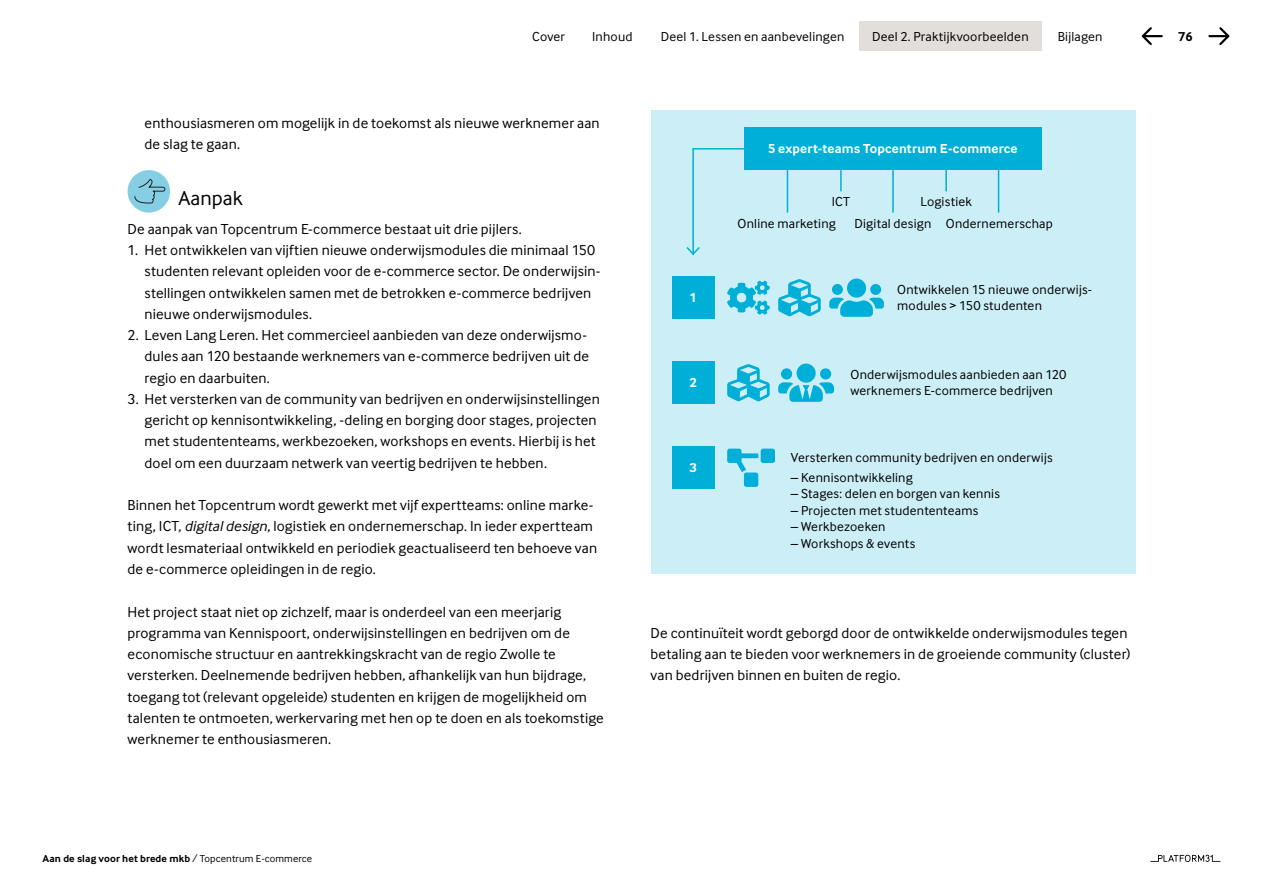
<style>
.page{position:relative;width:1263px;height:893px;background:#fff}
.page>*{position:absolute;margin:0;border:0;box-sizing:border-box;transform-origin:0 0}
.t1{font:21px "Inter Face";color:#000}
.t2{font:15px/21.3px "Inter Face";letter-spacing:.01em;color:#000}
.t3{font:13.5px/16.5px "Inter Face";letter-spacing:.015em;color:#000}
.t4{font:700 13.5px "Inter Face";letter-spacing:.015em;color:#fff}
.t5{font:700 13.5px "Inter Face";color:#000}
.t6{font:700 10.5px "Inter Face";letter-spacing:.01em;color:#000}
.s1{font-style:italic}
.s2{font-weight:400}
</style>
<div class="page">
<svg style="left:1150px;top:855px;width:70px;height:7px"></svg>
<div style="left:859px;top:21px;width:183px;height:30px;background:#e1dedb"></div>
<svg style="left:1208px;top:27px;width:21px;height:18px"></svg>
<svg style="left:1142px;top:27px;width:21px;height:18px"></svg>
<div style="left:128px;top:170px;width:42px;height:43px;background:#85cee3;border-radius:50%"></div>
<svg style="left:134px;top:179px;width:31px;height:24px"></svg>
<div style="left:651px;top:111px;width:484px;height:463px;background:#cceff7"></div>
<div style="left:672px;top:276px;width:42px;height:43px;background:#00afd7"></div>
<div style="left:672px;top:361px;width:42px;height:43px;background:#00afd7"></div>
<div style="left:672px;top:446px;width:42px;height:43px;background:#00afd7"></div>
<hr style="left:892px;top:170px;width:2px;height:43px;background:#00afd7">
<hr style="left:787px;top:170px;width:1px;height:43px;background:#00afd7">
<hr style="left:998px;top:170px;width:1px;height:43px;background:#00afd7">
<hr style="left:945px;top:170px;width:2px;height:21px;background:#00afd7">
<hr style="left:840px;top:170px;width:2px;height:21px;background:#00afd7">
<div style="left:744px;top:128px;width:298px;height:42px;background:#00afd7"></div>
<hr style="left:692px;top:148px;width:52px;height:2px;background:#00afd7">
<hr style="left:692px;top:150px;width:2px;height:104px;background:#00afd7">
<svg style="left:686px;top:246px;width:14px;height:9px"></svg>
<svg style="left:778px;top:279px;width:43px;height:37px"></svg>
<svg style="left:727px;top:364px;width:43px;height:37px"></svg>
<svg style="left:727px;top:281px;width:43px;height:34px"></svg>
<svg style="left:829px;top:279px;width:55px;height:38px"></svg>
<svg style="left:778px;top:364px;width:56px;height:38px"></svg>
<svg style="left:727px;top:449px;width:48px;height:38px"></svg>
<p class="t3" style="left:532px;top:28px;width:34px">Cover</p>
<p class="t3" style="left:592px;top:28px;width:42px">Inhoud</p>
<p class="t3" style="left:661px;top:28px;width:185px">Deel 1. Lessen en aanbevelingen</p>
<p class="t3" style="left:872px;top:28px;width:158px">Deel 2. Praktijkvoorbeelden</p>
<p class="t3" style="left:1058px;top:28px;width:46px">Bijlagen</p>
<p class="t5" style="left:1178px;top:28px;width:16px">76</p>
<p class="t2" style="left:145px;top:112px;width:457px">enthousiasmeren om mogelijk in de toekomst als nieuwe werknemer aan de slag te gaan.</p>
<h1 class="t1" style="left:178px;top:186px;width:66px">Aanpak</h1>
<p class="t2" style="left:128px;top:218px;width:396px">De aanpak van Topcentrum E-commerce bestaat uit drie pijlers.</p>
<p class="t2" style="left:145px;top:239px;width:457px;text-indent:-17px">1. Het ontwikkelen van vijftien nieuwe onderwijsmodules die minimaal 150 studenten relevant opleiden voor de e-commerce sector. De onderwijsin&shy;stellingen ontwikkelen samen met de betrokken e-commerce bedrijven nieuwe onderwijsmodules.</p>
<p class="t2" style="left:145px;top:324px;width:446px;text-indent:-17px">2. Leven Lang Leren. Het commercieel aanbieden van deze onderwijsmo&shy;dules aan 120 bestaande werknemers van e-commerce bedrijven uit de regio en daarbuiten.</p>
<p class="t2" style="left:145px;top:388px;width:457px;text-indent:-17px">3. Het versterken van de community van bedrijven en onderwijsinstellingen gericht op kennisontwikkeling, -deling en borging door stages, projecten met studententeams, werkbezoeken, workshops en events. Hierbij is het doel om een duurzaam netwerk van veertig bedrijven te hebben.</p>
<p class="t2" style="left:128px;top:494px;width:471px">Binnen het Topcentrum wordt gewerkt met vijf expertteams: online marke&shy;ting, ICT, <span class="s1">digital design</span>, logistiek en ondernemerschap. In ieder expertteam wordt lesmateriaal ontwikkeld en periodiek geactualiseerd ten behoeve van de e-commerce opleidingen in de regio.</p>
<p class="t2" style="left:128px;top:601px;width:478px">Het project staat niet op zichzelf, maar is onderdeel van een meerjarig programma van Kennispoort, onderwijsinstellingen en bedrijven om de economische structuur en aantrekkingskracht van de regio Zwolle te versterken. Deelnemende bedrijven hebben, afhankelijk van hun bijdrage, toegang tot (relevant opgeleide) studenten en krijgen de mogelijkheid om talenten te ontmoeten, werkervaring met hen op te doen en als toekomstige werknemer te enthousiasmeren.</p>
<p class="t6" style="left:43px;top:852px;width:271px">Aan de slag voor het brede mkb <span class="s2">/ Topcentrum E-commerce</span></p>
<p class="t4" style="left:768px;top:141px;width:251px">5 expert-teams Topcentrum E-commerce</p>
<p class="t4" style="left:689px;top:290px;width:9px">1</p>
<p class="t4" style="left:689px;top:375px;width:9px">2</p>
<p class="t4" style="left:689px;top:460px;width:9px">3</p>
<p class="t3" style="left:832px;top:194px;width:20px">ICT</p>
<p class="t3" style="left:854px;top:191px;width:200px;line-height:21.3px;text-indent:66px">Logistiek<br>Digital design Ondernemerschap</p>
<p class="t3" style="left:737px;top:215px;width:100px">Online marketing</p>
<p class="t3" style="left:897px;top:281px;width:196px">Ontwikkelen 15 nieuwe onderwijs&shy;modules &gt; 150 studenten</p>
<p class="t3" style="left:850px;top:366px;width:218px">Onderwijsmodules aanbieden aan 120 werknemers E-commerce bedrijven</p>
<p class="t3" style="left:791px;top:449px;width:263px">Versterken community bedrijven en onderwijs</p>
<p class="t3" style="left:791px;top:469px;width:123px">– Kennisontwikkeling</p>
<p class="t3" style="left:791px;top:485px;width:210px">– Stages: delen en borgen van kennis</p>
<p class="t3" style="left:791px;top:502px;width:189px">– Projecten met studententeams</p>
<p class="t3" style="left:791px;top:518px;width:96px">– Werkbezoeken</p>
<p class="t3" style="left:791px;top:535px;width:126px">– Workshops &amp; events</p>
<p class="t2" style="left:651px;top:622px;width:481px">De continuïteit wordt geborgd door de ontwikkelde onderwijsmodules tegen betaling aan te bieden voor werknemers in de groeiende community (cluster) van bedrijven binnen en buiten de regio.</p>
</div>
